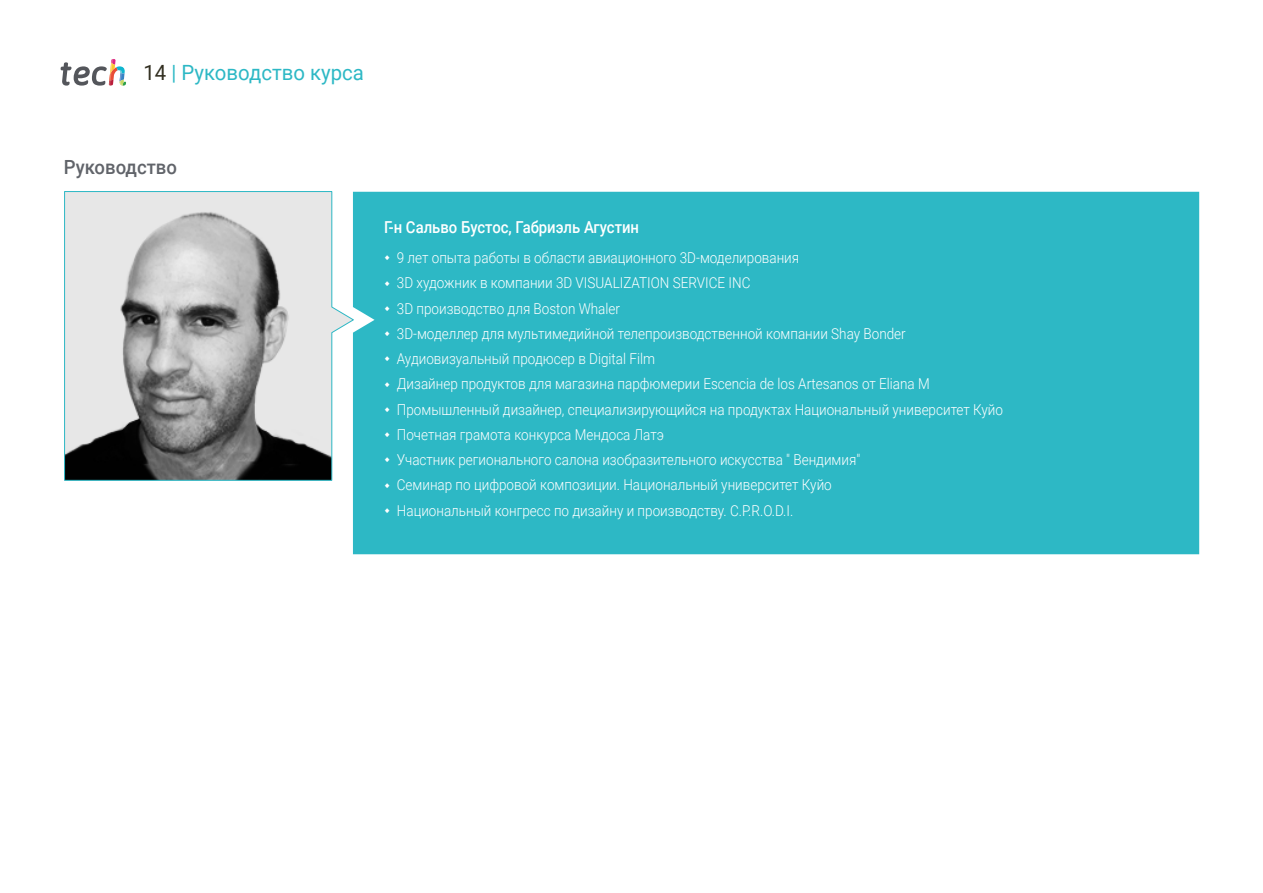
<style>
.page{position:relative;width:1263px;height:893px;background:#fff}
.page>*{position:absolute;margin:0;border:0;box-sizing:border-box;transform-origin:0 0}
.t1{font:21px "Roboto";color:#2db8c5}
.t2{font:500 19.5px "Roboto";color:#61646a;scale:.95 1}
.t3{font:500 16.5px "Roboto";color:#fff;scale:.9 1}
.t4{font:300 15px/25.2px "Roboto";color:#fff;scale:.9 1}
.s1{color:#312e20}
</style>
<div class="page">
<svg style="left:61px;top:59px;width:65px;height:27px"></svg>
<div style="left:353px;top:192px;width:846px;height:362px;background:#2db8c5"></div>
<svg style="left:64px;top:191px;width:290px;height:290px;background:#b2b5b5"></svg>
<svg style="left:385px;top:255px;width:4px;height:5px"></svg>
<svg style="left:385px;top:281px;width:4px;height:5px"></svg>
<svg style="left:385px;top:306px;width:4px;height:5px"></svg>
<svg style="left:385px;top:331px;width:4px;height:5px"></svg>
<svg style="left:385px;top:356px;width:4px;height:5px"></svg>
<svg style="left:385px;top:382px;width:4px;height:5px"></svg>
<svg style="left:385px;top:407px;width:4px;height:5px"></svg>
<svg style="left:385px;top:432px;width:4px;height:5px"></svg>
<svg style="left:385px;top:457px;width:4px;height:5px"></svg>
<svg style="left:385px;top:483px;width:4px;height:5px"></svg>
<svg style="left:385px;top:508px;width:4px;height:5px"></svg>
<h1 class="t1" style="left:144px;top:57px;width:222px"><span class="s1">14</span> | Руководство курса</h1>
<h2 class="t2" style="left:64px;top:154px;width:121px">Руководство</h2>
<p class="t3" style="left:384px;top:215px;width:285px">Г-н Сальво Бустос, Габриэль Агустин</p>
<p class="t4" style="left:397px;top:244px;width:675px">9 лет опыта работы в области авиационного 3D-моделирования<br>3D художник в компании 3D VISUALIZATION SERVICE INC<br>3D производство для Boston Whaler<br>3D-моделлер для мультимедийной телепроизводственной компании Shay Bonder Аудиовизуальный продюсер в Digital Film<br>Дизайнер продуктов для магазина парфюмерии Escencia de los Artesanos от Eliana M Промышленный дизайнер, специализирующийся на продуктах Национальный университет Куйо Почетная грамота конкурса Мендоса Латэ<br>Участник регионального салона изобразительного искусства " Вендимия"<br>Семинар по цифровой композиции. Национальный университет Куйо<br>Национальный конгресс по дизайну и производству. C.P.R.O.D.I.</p>
</div>
